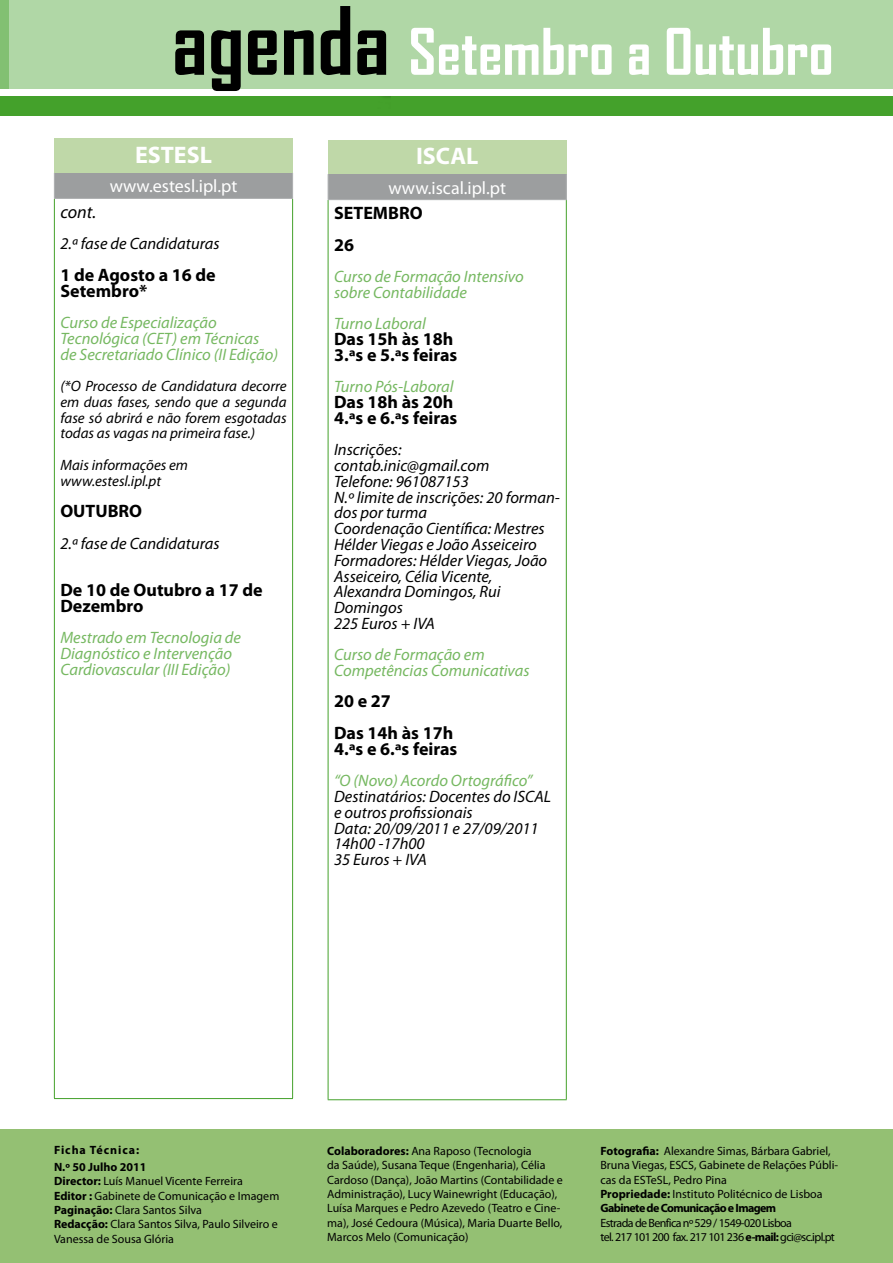
<style>
.page{position:relative;width:893px;height:1263px;background:#fff}
.page>*{position:absolute;margin:0;border:0;box-sizing:border-box;transform-origin:0 0}
.t1{font:700 61.5px "Agency FB";color:#fff}
.t2{font:700 24px "Myriad Pro";color:#fff}
.t3{font:700 18px/15.8px "Myriad Pro";color:#000}
.t4{font:18px "Myriad Pro";color:#fff}
.t5{font:italic 18px "Myriad Pro";color:#000}
.t6{font:italic 16.5px/15.8px "Myriad Pro";color:#000}
.t7{font:italic 16.5px/15.8px "Myriad Pro";color:#76b861}
.t8{font:italic 15px/15.8px "Myriad Pro";color:#000;text-align:justify}
.t9{font:12px/14.4px "Myriad Pro";color:#000}
.t10{font:12px/14.4px "Myriad Pro";letter-spacing:-.05em;color:#000}
.t11{font:700 12px/16.8px "Myriad Pro";letter-spacing:.03em;color:#000}
.s1{font-size:90px;color:#000}
.s2{font-weight:700}
</style>
<div class="page">
<div style="left:0;top:1129px;width:893px;height:134px;background:#94c073"></div>
<div style="left:0;top:97px;width:893px;height:19px;background:#44a12b"></div>
<div style="left:0;top:0;width:893px;height:89px;background:#b0d7a6"></div>
<div style="left:328px;top:140px;width:238px;height:34px;background:#bfd8a8"></div>
<div style="left:328px;top:174px;width:238px;height:26px;background:#9c9e9f"></div>
<hr style="left:328px;top:200px;width:1px;height:899px;background:#44a12b">
<hr style="left:566px;top:200px;width:1px;height:899px;background:#44a12b">
<hr style="left:328px;top:1099px;width:239px;height:1px;background:#44a12b">
<svg style="left:328px;top:175px;width:1px;height:24px"></svg>
<svg style="left:566px;top:174px;width:1px;height:25px"></svg>
<hr style="left:328px;top:199px;width:239px;height:1px;background:#b1b3b4">
<div style="left:54px;top:139px;width:239px;height:34px;background:#bfd8a8"></div>
<div style="left:54px;top:173px;width:239px;height:25px;background:#9c9e9f"></div>
<hr style="left:54px;top:199px;width:1px;height:899px;background:#44a12b">
<hr style="left:292px;top:199px;width:1px;height:899px;background:#44a12b">
<hr style="left:54px;top:1098px;width:239px;height:1px;background:#44a12b">
<svg style="left:54px;top:173px;width:1px;height:25px"></svg>
<svg style="left:292px;top:173px;width:1px;height:25px"></svg>
<hr style="left:54px;top:198px;width:239px;height:1px;background:#b1b3b4">
<h1 class="t1" style="left:172px;top:13px;width:663px"><span class="s1">agenda</span> Setembro a Outubro</h1>
<h2 class="t2" style="left:135px;top:139px;width:78px">ESTESL</h2>
<h3 class="t4" style="left:110px;top:175px;width:129px">www.estesl.ipl.pt</h3>
<h3 class="t5" style="left:60px;top:201px;width:37px">cont.</h3>
<h3 class="t6" style="left:60px;top:236px;width:161px">2.ª fase de Candidaturas</h3>
<h3 class="t3" style="left:60px;top:266px;width:157px">1 de Agosto a 16 de<br>Setembro*</h3>
<h3 class="t7" style="left:60px;top:315px;width:219px">Curso de Especialização<br>Tecnológica (CET) em Técnicas de Secretariado Clínico (II Edição)</h3>
<p class="t8" style="left:60px;top:378px;width:228px">(*O Processo de Candidatura decorre em duas fases, sendo que a segunda fase só abrirá e não forem esgotadas todas as vagas na primeira fase.)</p>
<p class="t8" style="left:60px;top:457px;width:129px">Mais informações em www.estesl.ipl.pt</p>
<h3 class="t3" style="left:60px;top:503px;width:83px">OUTUBRO</h3>
<h3 class="t6" style="left:60px;top:535px;width:161px">2.ª fase de Candidaturas</h3>
<h3 class="t3" style="left:60px;top:581px;width:204px">De 10 de Outubro a 17 de<br>Dezembro</h3>
<h3 class="t7" style="left:60px;top:630px;width:182px">Mestrado em Tecnologia de<br>Diagnóstico e Intervenção<br>Cardiovascular (III Edição)</h3>
<h2 class="t2" style="left:416px;top:140px;width:64px">ISCAL</h2>
<h3 class="t4" style="left:388px;top:176px;width:119px">www.iscal.ipl.pt</h3>
<h3 class="t3" style="left:334px;top:197px;width:90px;line-height:31.5px">SETEMBRO<br>26</h3>
<h3 class="t7" style="left:334px;top:268px;width:191px">Curso de Formação Intensivo sobre Contabilidade</h3>
<h3 class="t7" style="left:334px;top:316px;width:93px">Turno Laboral</h3>
<h3 class="t3" style="left:334px;top:331px;width:125px">Das 15h às 18h<br>3.ªs e 5.ªs feiras</h3>
<h3 class="t7" style="left:334px;top:379px;width:121px">Turno Pós-Laboral</h3>
<h3 class="t3" style="left:334px;top:394px;width:125px">Das 18h às 20h<br>4.ªs e 6.ªs feiras</h3>
<p class="t6" style="left:334px;top:442px;width:227px">Inscrições: contab.inic@gmail.com<br>Telefone: 961087153<br>N.º limite de inscrições: 20 forman&shy;dos por turma<br>Coordenação Científica: Mestres<br>Hélder Viegas e João Asseiceiro<br>Formadores: Hélder Viegas, João<br>Asseiceiro, Célia Vicente,<br>Alexandra Domingos, Rui<br>Domingos<br>225 Euros + IVA</p>
<h3 class="t7" style="left:334px;top:647px;width:197px">Curso de Formação em<br>Competências Comunicativas</h3>
<h3 class="t3" style="left:334px;top:685px;width:121px;line-height:31.5px">20 e 27<br>Das 14h às 17h</h3>
<h3 class="t3" style="left:334px;top:740px;width:125px">4.ªs e 6.ªs feiras</h3>
<h3 class="t7" style="left:334px;top:772px;width:200px">“O (Novo) Acordo Ortográfico”</h3>
<h3 class="t6" style="left:334px;top:788px;width:218px">Destinatários: Docentes do ISCAL e outros profissionais<br>Data: 20/09/2011 e 27/09/2011<br>14h00 -17h00<br>35 Euros + IVA</h3>
<p class="t11" style="left:54px;top:1141px;width:94px">Ficha Técnica:<br>N.º 50 Julho 2011</p>
<p class="t9" style="left:54px;top:1174px;width:227px"><span class="s2">Director:</span> Luís Manuel Vicente Ferreira<br><span class="s2">Editor :</span> Gabinete de Comunicação e Imagem <span class="s2">Paginação:</span> Clara Santos Silva<br><span class="s2">Redacção:</span> Clara Santos Silva, Paulo Silveiro e Vanessa de Sousa Glória</p>
<p class="t9" style="left:327px;top:1143px;width:237px"><span class="s2">Colaboradores:</span> Ana Raposo (Tecnologia<br>da Saúde), Susana Teque (Engenharia), Célia Cardoso (Dança), João Martins (Contabilidade e Administração), Lucy Wainewright (Educação), Luísa Marques e Pedro Azevedo (Teatro e Cine&shy;ma), José Cedoura (Música), Maria Duarte Bello, Marcos Melo (Comunicação)</p>
<p class="t9" style="left:600px;top:1143px;width:239px"><span class="s2">Fotografia:</span> Alexandre Simas, Bárbara Gabriel, Bruna Viegas, ESCS, Gabinete de Relações Públi&shy;cas da ESTeSL, Pedro Pina<br><span class="s2">Propriedade:</span> Instituto Politécnico de Lisboa <span class="s2">Gabinete de Comunicação e Imagem</span></p>
<p class="t10" style="left:600px;top:1215px;width:236px">Estrada de Benfica nº 529 / 1549-020 Lisboa<br>tel. 217 101 200 fax. 217 101 236 <span class="s2">e-mail:</span> gci@sc.ipl.pt</p>
</div>
